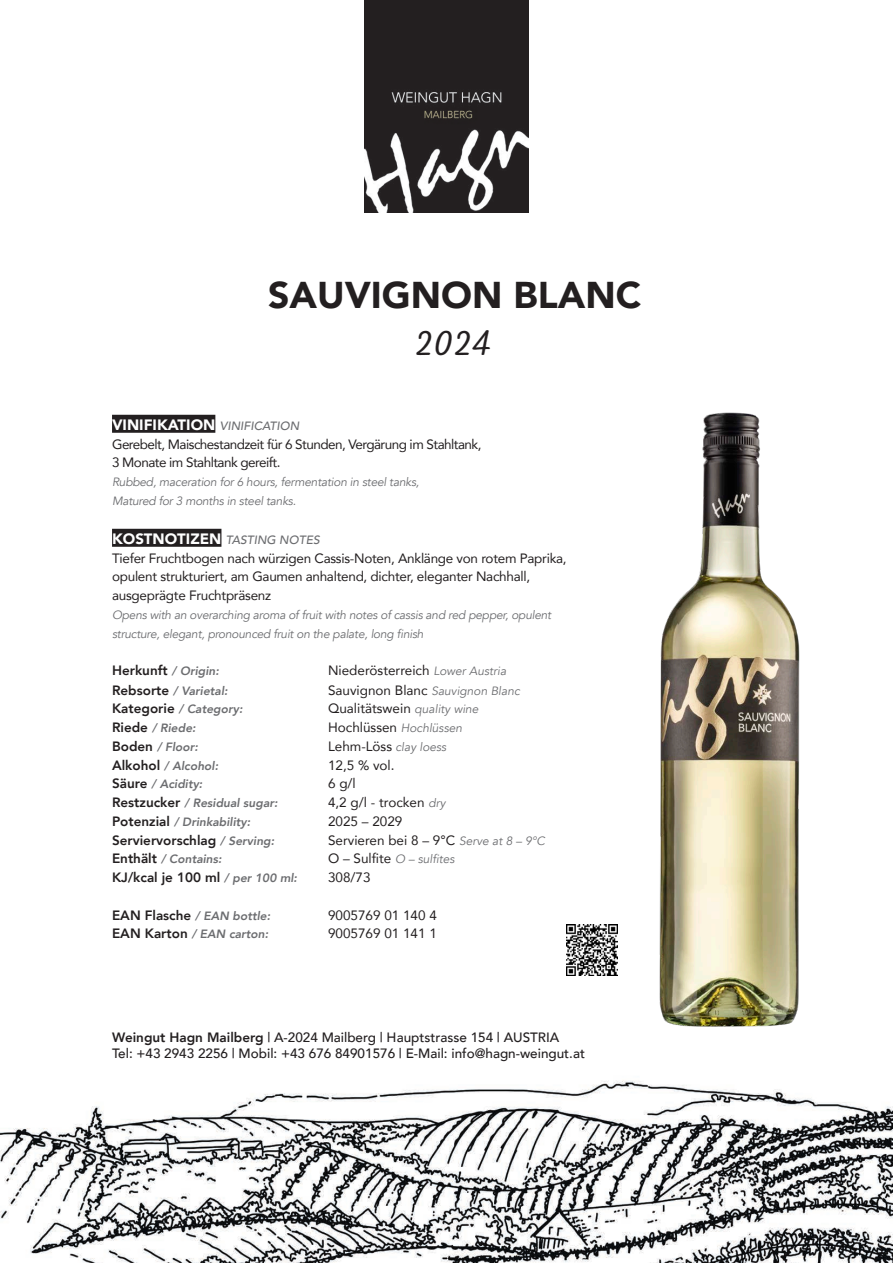
<style>
.page{position:relative;width:893px;height:1263px;background:#fff}
.page>*{position:absolute;margin:0;border:0;box-sizing:border-box;transform-origin:0 0}
.t1{font:900 37.2px "Avenir";color:#231f20}
.t2{font:37.2px "Nexa Rust Script L 1";color:#231f20}
.t3{font:900 15px "Avenir";color:#fff}
.t4{font:13.5px "Avenir";color:#231f20}
.t5{font:13.5px/18.8px "Avenir";letter-spacing:-.02em;color:#231f20}
.t6{font:500 13.5px/16.2px "Avenir";color:#231f20}
.t7{font:13.5px/18.8px "Avenir";letter-spacing:-.04em;color:#231f20}
.t8{font:800 13.5px "Avenir";color:#231f20}
.t9{font:italic 12px/18.8px "Avenir";letter-spacing:-.02em;color:#6c6d70}
.t10{font:italic 800 12px "Avenir";color:#6c6d70}
.t11{font:italic 500 12px "Avenir";color:#6c6d70}
.s1{font-weight:500;font-style:italic;font-size:12px;color:#6c6d70}
.s2{font-weight:900;font-style:normal;font-size:15px;color:#fff}
.s3{font-style:italic;font-size:12px;color:#6c6d70}
.s4{font-style:normal;font-size:13.5px;color:#231f20}
.s5{font-weight:800}
</style>
<div class="page">
<img style="left:0;top:974px;width:893px;height:289px">
<img style="left:364px;top:0;width:165px;height:213px">
<img style="left:642px;top:412px;width:175px;height:626px">
<div style="left:112px;top:415px;width:103px;height:18px;background:#231f20"></div>
<div style="left:112px;top:529px;width:109px;height:18px;background:#231f20"></div>
<img style="left:567px;top:925px;width:51px;height:51px">
<h1 class="t1" style="left:268px;top:263px;width:375px">SAUVIGNON BLANC</h1>
<h1 class="t2" style="left:416px;top:320px;width:80px">2024</h1>
<p class="t3" style="left:112px;top:412px;width:189px">VINIFIKATION <span class="s1">VINIFICATION</span></p>
<p class="t7" style="left:112px;top:434px;width:371px">Gerebelt, Maischestandzeit für 6 Stunden, Vergärung im Stahltank,<br>3 Monate im Stahltank gereift.</p>
<p class="t9" style="left:112px;top:473px;width:309px">Rubbed, maceration for 6 hours, fermentation in steel tanks,<br>Matured for 3 months in steel tanks.</p>
<p class="t11" style="left:112px;top:532px;width:209px"><span class="s2">KOSTNOTIZEN</span> TASTING NOTES</p>
<p class="t5" style="left:112px;top:548px;width:456px">Tiefer Fruchtbogen nach würzigen Cassis-Noten, Anklänge von rotem Paprika, opulent strukturiert, am Gaumen anhaltend, dichter, eleganter Nachhall, ausgeprägte Fruchtpräsenz</p>
<p class="t9" style="left:112px;top:605px;width:441px">Opens with an overarching aroma of fruit with notes of cassis and red pepper, opulent structure, elegant, pronounced fruit on the palate, long finish</p>
<p class="t8" style="left:112px;top:660px;width:108px">Herkunft <span class="s3">/ Origin:</span></p>
<p class="t4" style="left:328px;top:659px;width:180px">Niederösterreich <span class="s3">Lower Austria</span></p>
<p class="t10" style="left:112px;top:683px;width:117px"><span class="s4">Rebsorte</span> / Varietal:</p>
<p class="t4" style="left:328px;top:679px;width:193px">Sauvignon Blanc <span class="s3">Sauvignon Blanc</span></p>
<p class="t10" style="left:112px;top:702px;width:132px"><span class="s4">Kategorie</span> / Category:</p>
<p class="t4" style="left:328px;top:698px;width:152px">Qualitätswein <span class="s3">quality wine</span></p>
<p class="t10" style="left:112px;top:721px;width:85px"><span class="s4">Riede</span> / Riede:</p>
<p class="t4" style="left:328px;top:716px;width:136px">Hochlüssen <span class="s3">Hochlüssen</span></p>
<p class="t10" style="left:112px;top:739px;width:88px"><span class="s4">Boden</span> / Floor:</p>
<p class="t4" style="left:328px;top:735px;width:120px">Lehm-Löss <span class="s3">clay loess</span></p>
<p class="t10" style="left:112px;top:758px;width:108px"><span class="s4">Alkohol</span> / Alcohol:</p>
<p class="t5" style="left:328px;top:755px;width:68px">12,5 % vol.</p>
<p class="t10" style="left:112px;top:777px;width:92px"><span class="s4">Säure</span> / Acidity:</p>
<p class="t5" style="left:328px;top:774px;width:29px">6 g/l</p>
<p class="t10" style="left:112px;top:796px;width:167px"><span class="s4">Restzucker</span> / Residual sugar:</p>
<p class="t4" style="left:328px;top:791px;width:119px">4,2 g/l - trocken <span class="s3">dry</span></p>
<p class="t10" style="left:112px;top:814px;width:140px"><span class="s4">Potenzial</span> / Drinkability:</p>
<p class="t4" style="left:328px;top:810px;width:76px">2025 – 2029</p>
<p class="t8" style="left:112px;top:829px;width:164px">Serviervorschlag <span class="s3">/ Serving:</span></p>
<p class="t4" style="left:328px;top:829px;width:218px">Servieren bei 8 – 9°C <span class="s3">Serve at 8 – 9°C</span></p>
<p class="t10" style="left:112px;top:852px;width:111px"><span class="s4">Enthält</span> / Contains:</p>
<p class="t9" style="left:328px;top:850px;width:128px"><span class="s4">O – Sulfite</span> O – sulfites</p>
<p class="t8" style="left:112px;top:867px;width:187px">KJ/kcal je 100 ml <span class="s3">/ per 100 ml:</span></p>
<p class="t5" style="left:328px;top:868px;width:44px">308/73</p>
<p class="t10" style="left:112px;top:908px;width:160px"><span class="s4">EAN Flasche</span> / EAN bottle:</p>
<p class="t4" style="left:328px;top:904px;width:110px">9005769 01 140 4</p>
<p class="t10" style="left:112px;top:927px;width:158px"><span class="s4">EAN Karton</span> / EAN carton:</p>
<p class="t4" style="left:328px;top:923px;width:110px">9005769 01 141 1</p>
<p class="t6" style="left:112px;top:1028px;width:474px"><span class="s5">Weingut Hagn Mailberg</span> | A-2024 Mailberg | Hauptstrasse 154 | AUSTRIA<br>Tel: +43 2943 2256 | Mobil: +43 676 84901576 | E-Mail: info@hagn-weingut.at</p>
</div>
